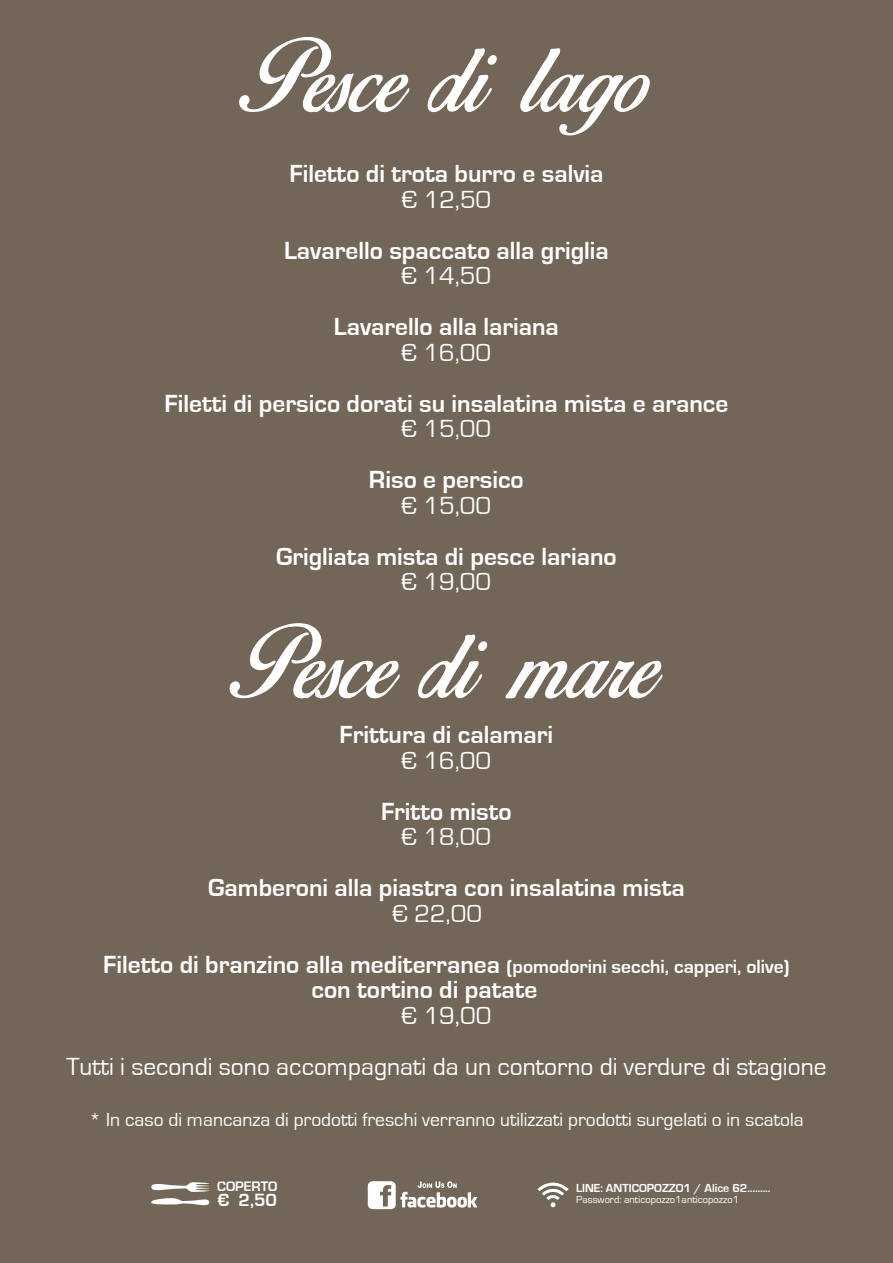
<style>
.page{position:relative;width:893px;height:1263px;background:#726658}
.page>*{position:absolute;margin:0;border:0;box-sizing:border-box;transform-origin:0 0}
.t1{font:700 25.5px/51px "Eurostile";color:#fff}
.t2{font:25.5px/51px "Eurostile";color:#fff;text-align:center}
.t3{font:19.5px "Eurostile";color:#fff}
.t4{font:700 18.3px "Eurostile";color:#fff}
.t5{font:700 14.25px "Eurostile";color:#fff}
.t6{font:700 12px "Eurostile";color:#fff}
.t7{font:10.5px "Eurostile";color:#fff}
.s1{font-weight:400}
.s2{font-size:19.5px}
</style>
<div class="page">
<svg style="left:239px;top:37px;width:171px;height:75px"></svg>
<svg style="left:427px;top:48px;width:70px;height:64px"></svg>
<svg style="left:520px;top:48px;width:130px;height:88px"></svg>
<svg style="left:229px;top:623px;width:171px;height:75px"></svg>
<svg style="left:418px;top:634px;width:69px;height:64px"></svg>
<svg style="left:506px;top:660px;width:157px;height:39px"></svg>
<svg style="left:368px;top:1181px;width:109px;height:28px"></svg>
<svg style="left:151px;top:1198px;width:58px;height:7px"></svg>
<svg style="left:151px;top:1182px;width:58px;height:10px"></svg>
<svg style="left:537px;top:1182px;width:32px;height:9px"></svg>
<svg style="left:550px;top:1202px;width:6px;height:5px"></svg>
<svg style="left:542px;top:1187px;width:22px;height:8px"></svg>
<svg style="left:546px;top:1193px;width:14px;height:7px"></svg>
<p class="t1" style="left:289px;top:149px;width:316px">Filetto di trota burro e salvia</p>
<p class="t2" style="left:402px;top:174px;width:91px">€ 12,50</p>
<p class="t1" style="left:284px;top:225px;width:326px">Lavarello spaccato alla griglia</p>
<p class="t2" style="left:402px;top:251px;width:91px">€ 14,50</p>
<p class="t1" style="left:334px;top:302px;width:227px">Lavarello alla lariana</p>
<p class="t2" style="left:402px;top:327px;width:91px">€ 16,00</p>
<p class="t1" style="left:165px;top:378px;width:565px">Filetti di persico dorati su insalatina mista e arance</p>
<p class="t2" style="left:402px;top:404px;width:91px">€ 15,00</p>
<p class="t1" style="left:369px;top:455px;width:156px">Riso e persico</p>
<p class="t2" style="left:402px;top:480px;width:91px">€ 15,00</p>
<p class="t1" style="left:276px;top:531px;width:342px">Grigliata mista di pesce lariano</p>
<p class="t2" style="left:402px;top:557px;width:91px">€ 19,00</p>
<p class="t1" style="left:339px;top:710px;width:215px">Frittura di calamari</p>
<p class="t2" style="left:402px;top:735px;width:91px">€ 16,00</p>
<p class="t1" style="left:381px;top:786px;width:132px">Fritto misto</p>
<p class="t2" style="left:402px;top:812px;width:91px">€ 18,00</p>
<p class="t1" style="left:208px;top:863px;width:478px">Gamberoni alla piastra con insalatina mista</p>
<p class="t1" style="left:103px;top:888px;width:688px;text-indent:289px"><span class="s1">€ 22,00<br></span>Filetto di branzino alla mediterranea <span class="s2">(pomodorini secchi, capperi, olive)</span></p>
<p class="t1" style="left:311px;top:965px;width:227px">con tortino di patate</p>
<p class="t2" style="left:66px;top:990px;width:762px">€ 19,00<br>Tutti i secondi sono accompagnati da un contorno di verdure di stagione</p>
<p class="t3" style="left:89px;top:1109px;width:716px">* In caso di mancanza di prodotti freschi verranno utilizzati prodotti surgelati o in scatola</p>
<p class="t5" style="left:217px;top:1179px;width:62px">COPERTO</p>
<p class="t4" style="left:218px;top:1190px;width:61px">€ 2,50</p>
<p class="t6" style="left:576px;top:1182px;width:196px">LINE: ANTICOPOZZO1 / Alice 62………</p>
<p class="t7" style="left:576px;top:1194px;width:164px">Password: anticopozzo1anticopozzo1</p>
</div>
